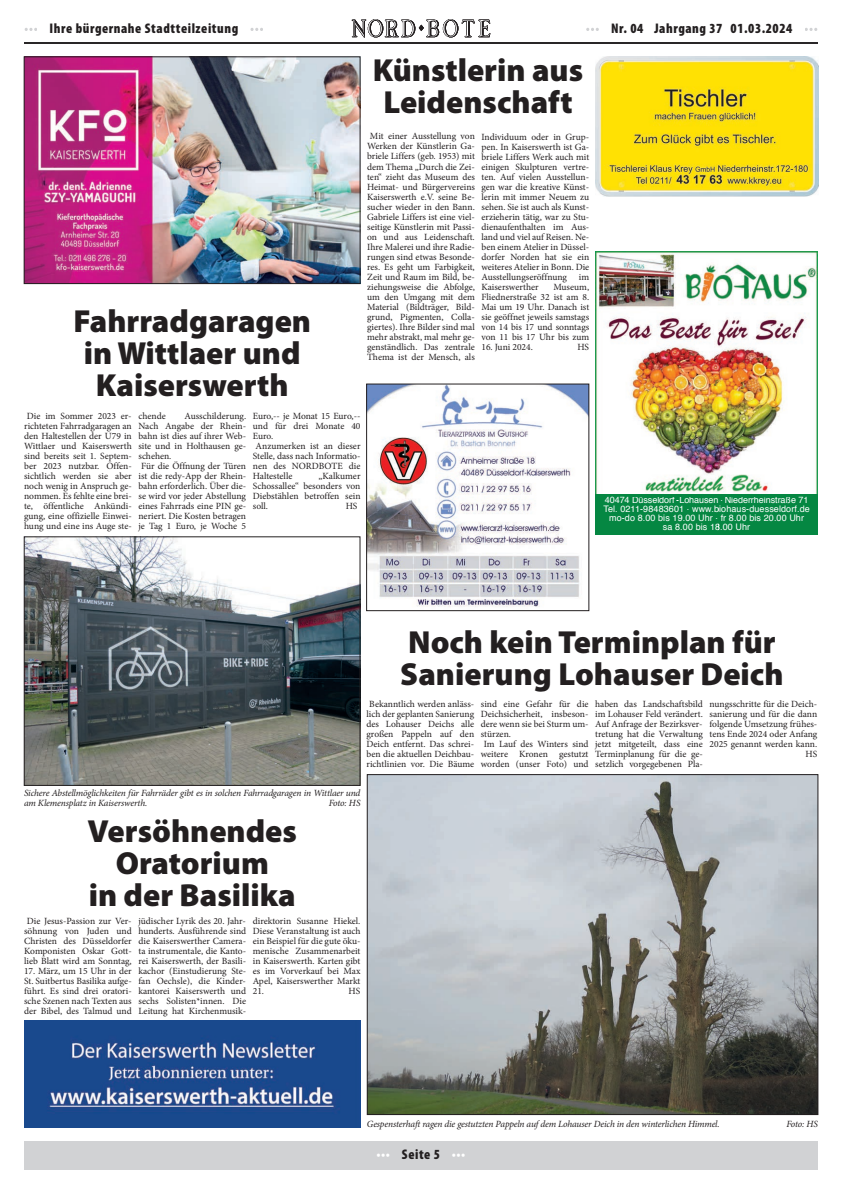
<style>
.page{position:relative;width:842px;height:1191px;background:#fff}
.page>*{position:absolute;margin:0;border:0;box-sizing:border-box;transform-origin:0 0}
.t1{font:900 32px/32px "Myriad Pro";color:#231f20;text-align:center}
.t2{font:900 condensed 14px "Myriad Pro";letter-spacing:.04em;color:#231f20}
.t3{font:900 condensed 14px "Myriad Pro";letter-spacing:.04em;color:#fff}
.t4{font:9.5px/10px "Minion Pro";color:#231f20;text-align:justify}
.t5{font:italic 9.5px/10px "Minion Pro";letter-spacing:-.02em;color:#231f20}
.t6{font:9px "Helvetica";letter-spacing:.01em;color:#fff}
.s1{color:#fff}
.s2{color:#231f20}
</style>
<div class="page">
<div style="left:24px;top:1141px;width:794px;height:28px;background:#d1d2d4"></div>
<svg style="left:586px;top:28px;width:13px;height:3px"></svg>
<svg style="left:805px;top:28px;width:12px;height:3px"></svg>
<svg style="left:25px;top:28px;width:12px;height:3px"></svg>
<svg style="left:250px;top:28px;width:13px;height:3px"></svg>
<svg style="left:352px;top:19px;width:138px;height:19px"></svg>
<hr style="left:24px;top:42px;width:794px;height:1px;background:#292627">
<img style="left:26px;top:59px;width:332px;height:223px">
<div style="left:24px;top:57px;width:336px;height:227px;border:1px solid #231f20"></div>
<img style="left:596px;top:57px;width:222px;height:140px">
<div style="left:595px;top:493px;width:223px;height:41px;background:#058742"></div>
<img style="left:595px;top:251px;width:223px;height:242px">
<img style="left:26px;top:538px;width:332px;height:245px">
<div style="left:24px;top:536px;width:336px;height:249px;border:1px solid #231f20"></div>
<img style="left:368px;top:386px;width:219px;height:221px">
<div style="left:366px;top:384px;width:223px;height:227px;border:1px solid #231f20"></div>
<img style="left:24px;top:1020px;width:337px;height:107px">
<img style="left:369px;top:776px;width:447px;height:336px">
<div style="left:367px;top:774px;width:451px;height:340px;border:1px solid #231f20"></div>
<h2 class="t2" style="left:50px;top:23px;width:190px">Ihre bürgernahe Stadtteilzeitung</h2>
<h1 class="t1" style="left:74px;top:308px;width:239px">Fahrradgaragen in Wittlaer und<br>Kaiserswerth</h1>
<h1 class="t1" style="left:373px;top:57px;width:212px">Künstlerin aus<br>Leidenschaft</h1>
<p class="t4" style="left:367px;top:132px;width:109px">Mit einer Ausstellung von Werken der Künstlerin Ga&shy;briele Liffers (geb. 1953) mit dem Thema „Durch die Zei&shy;ten“ zieht das Museum des Heimat- und Bürgervereins Kaiserswerth e.V. seine Be&shy;sucher wieder in den Bann.<br>Gabriele Liffers ist eine viel&shy;seitige Künstlerin mit Passi&shy;on und aus Leidenschaft.<br>Ihre Malerei und ihre Radie&shy;rungen sind etwas Besonde&shy;res. Es geht um Farbigkeit, Zeit und Raum im Bild, be&shy;ziehungsweise die Abfolge, um den Umgang mit dem Material (Bildträger, Bild&shy;grund, Pigmenten, Colla&shy;giertes). Ihre Bilder sind mal mehr abstrakt, mal mehr ge&shy;genständlich. Das zentrale Thema ist der Mensch, als</p>
<p class="t4" style="left:481px;top:132px;width:109px">Individuum oder in Grup&shy;pen. In Kaiserswerth ist Ga&shy;briele Liffers Werk auch mit einigen Skulpturen vertre&shy;ten. Auf vielen Ausstellun&shy;gen war die kreative Künst&shy;lerin mit immer Neuem zu sehen. Sie ist auch als Kunst&shy;erzieherin tätig, war zu Stu&shy;dienaufenthalten im Aus&shy;land und viel auf Reisen. Ne&shy;ben einem Atelier in Düssel&shy;dorfer Norden hat sie ein weiteres Atelier in Bonn. Die Ausstellungseröffnung</p>
<p class="t4" style="left:579px;top:272px;width:12px">im</p>
<p class="t4" style="left:481px;top:282px;width:59px">Kaiserswerther</p>
<p class="t4" style="left:481px;top:282px;width:109px;text-indent:72px">Museum, Fliednerstraße 32 ist am 8.<br>Mai um 19 Uhr. Danach ist sie geöffnet jeweils samstags von 14 bis 17 und sonntags von 11 bis 17 Uhr bis zum</p>
<p class="t4" style="left:481px;top:342px;width:53px">16. Juni 2024.</p>
<p class="t4" style="left:577px;top:342px;width:13px">HS</p>
<p class="t4" style="left:24px;top:412px;width:109px">Die im Sommer 2023 er&shy;richteten Fahrradgaragen an den Haltestellen der U79 in Wittlaer und Kaiserswerth sind bereits seit 1. Septem&shy;ber 2023 nutzbar. Offen&shy;sichtlich werden sie aber noch wenig in Anspruch ge&shy;nommen. Es fehlte eine brei&shy;te, öffentliche Ankündi&shy;gung, eine offizielle Einwei&shy;hung und eine ins Auge ste-</p>
<p class="t4" style="left:138px;top:412px;width:29px">chende</p>
<p class="t4" style="left:138px;top:412px;width:109px;text-align:left;text-indent:46px">Ausschilderung.<br>Nach Angabe der Rhein&shy;bahn ist dies auf ihrer Web&shy;site und in Holthausen ge&shy;schehen.<br>Für die Öffnung der Türen ist die redy-App der Rhein&shy;bahn erforderlich. Über die&shy;se wird vor jeder Abstellung eines Fahrrads eine PIN ge&shy;neriert. Die Kosten betragen je Tag 1 Euro, je Woche 5</p>
<p class="t4" style="left:253px;top:412px;width:109px;text-align:left">Euro,-- je Monat 15 Euro,-- und für drei Monate 40<br>Euro.<br>Anzumerken ist an dieser<br>Stelle, dass nach Informatio&shy;nen des NORDBOTE die<br>Haltestelle</p>
<p class="t4" style="left:253px;top:472px;width:109px;text-indent:66px">„Kalkumer Schossallee“ besonders von Diebstählen betroffen sein soll.</p>
<p class="t4" style="left:346px;top:502px;width:13px">HS</p>
<h2 class="t2" style="left:611px;top:23px;width:183px">Nr. 04 <span class="s1">•</span> Jahrgang 37 <span class="s1">•</span>01.03.2024</h2>
<p class="t6" style="left:605px;top:493px;width:205px">40474 Düsseldorf -Lohausen . Niederrheinstraße 71</p>
<p class="t6" style="left:603px;top:502px;width:208px">Tel. 0211-98483601 . www.biohaus-duesseldorf.de</p>
<p class="t6" style="left:609px;top:511px;width:196px">mo-do 8.00 bis 19.00 Uhr . fr 8.00 bis 20.00 Uhr</p>
<p class="t6" style="left:663px;top:520px;width:89px">sa 8.00 bis 18.00 Uhr</p>
<h1 class="t1" style="left:400px;top:629px;width:385px;text-align:left">Noch kein Terminplan für<br>Sanierung Lohauser Deich</h1>
<p class="t4" style="left:366px;top:700px;width:109px">Bekanntlich werden anläss&shy;lich der geplanten Sanierung des Lohauser Deichs alle großen Pappeln auf den Deich entfernt. Das schrei&shy;ben die aktuellen Deichbau&shy;richtlinien vor. Die Bäume</p>
<p class="t4" style="left:481px;top:700px;width:109px;text-align:left">sind eine Gefahr für die<br>Deichsicherheit, insbeson&shy;dere wenn sie bei Sturm um&shy;stürzen.<br>Im Lauf des Winters sind weitere Kronen gestutzt worden (unser Foto) und</p>
<p class="t4" style="left:595px;top:700px;width:109px">haben das Landschaftsbild im Lohauser Feld verändert.<br>Auf Anfrage der Bezirksver&shy;tretung hat die Verwaltung jetzt mitgeteilt, dass eine Terminplanung für die ge&shy;setzlich vorgegebenen Pla-</p>
<p class="t4" style="left:709px;top:700px;width:109px;text-align:right">nungsschritte für die Deich&shy;sanierung und für die dann folgende Umsetzung frühes&shy;tens Ende 2024 oder Anfang<br>2025 genannt werden kann.<br>HS</p>
<p class="t5" style="left:24px;top:789px;width:338px">Sichere Abstellmöglichkeiten für Fahrräder gibt es in solchen Fahrradgaragen in Wittlaer und am Klemensplatz in Kaiserswerth.</p>
<p class="t5" style="left:329px;top:799px;width:33px">Foto: HS</p>
<h1 class="t1" style="left:88px;top:818px;width:211px">Versöhnendes<br>Oratorium<br>in der Basilika</h1>
<p class="t4" style="left:24px;top:917px;width:109px">Die Jesus-Passion zur Ver&shy;söhnung von Juden und Christen des Düsseldorfer Komponisten Oskar Gott&shy;lieb Blatt wird am Sonntag,</p>
<p class="t4" style="left:24px;top:967px;width:109px">17. März, um 15 Uhr in der St. Suitbertus Basilika aufge&shy;führt. Es sind drei oratori&shy;sche Szenen nach Texten aus der Bibel, des Talmud und</p>
<p class="t4" style="left:138px;top:917px;width:109px">jüdischer Lyrik des 20. Jahr&shy;hunderts. Ausführende sind die Kaiserswerther Camera&shy;ta instrumentale, die Kanto&shy;rei Kaiserswerth, der Basili&shy;kachor (Einstudierung Ste&shy;fan Oechsle), die Kinder&shy;kantorei Kaiserswerth und sechs Solisten*innen. Die Leitung hat Kirchenmusik-</p>
<p class="t4" style="left:253px;top:917px;width:109px">direktorin Susanne Hiekel.<br>Diese Veranstaltung ist auch ein Beispiel für die gute öku&shy;menische Zusammenarbeit in Kaiserswerth. Karten gibt es im Vorverkauf bei Max Apel, Kaiserswerther Markt 21.</p>
<p class="t4" style="left:349px;top:987px;width:13px">HS</p>
<p class="t5" style="left:367px;top:1119px;width:354px">Gespensterhaft ragen die gestutzten Pappeln auf dem Lohauser Deich in den winterlichen Himmel.</p>
<p class="t5" style="left:786px;top:1119px;width:33px">Foto: HS</p>
<h2 class="t3" style="left:376px;top:1149px;width:91px">••• <span class="s2">Seite 5</span> •••</h2>
</div>
